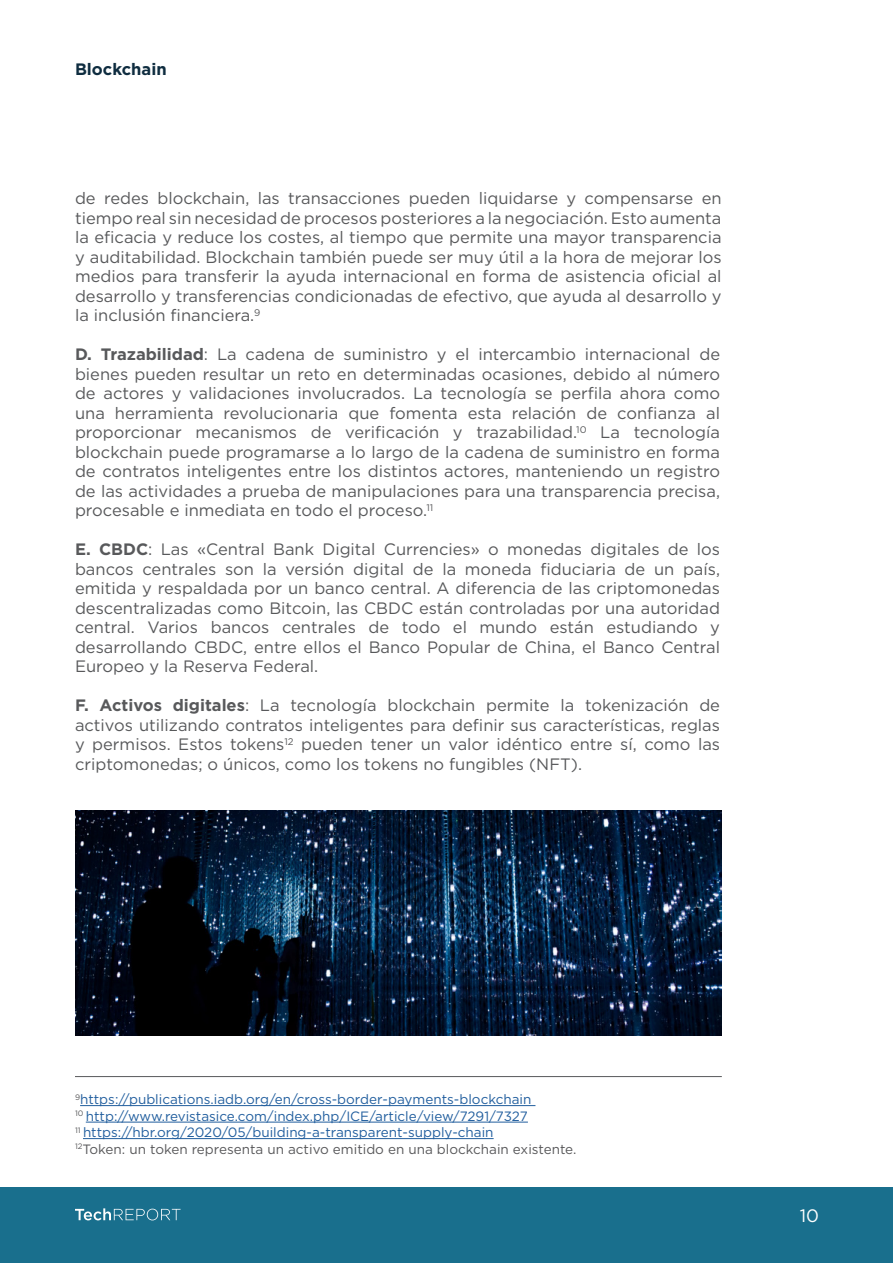
<style>
.page{position:relative;width:893px;height:1263px;background:#fff}
.page>*{position:absolute;margin:0;border:0;box-sizing:border-box;transform-origin:0 0}
.t1{font:18px "Gotham";color:#fff}
.t2{font:16.5px/19.5px "Gotham";color:#58595b;text-align:justify}
.t3{font:700 16.5px "Gotham";color:#0f2d40}
.t4{font:13.5px/16.5px "Gotham";color:#215e9e}
.s1{font-weight:700}
.s2{color:#58585a}
</style>
<div class="page">
<div style="left:0;top:1187px;width:893px;height:76px;background:#196f8d"></div>
<svg style="left:75px;top:1208px;width:106px;height:12px"></svg>
<hr style="left:80px;top:1105px;width:455px;height:1px;background:#215e9e">
<hr style="left:86px;top:1122px;width:442px;height:1px;background:#215e9e">
<hr style="left:83px;top:1138px;width:411px;height:1px;background:#215e9e">
<hr style="left:75px;top:1076px;width:647px;height:1px;background:#58595b">
<img style="left:75px;top:810px;width:647px;height:225px">
<p class="t3" style="left:75px;top:58px;width:93px">Blockchain</p>
<p class="t2" style="left:75px;top:188px;width:648px">de redes blockchain, las transacciones pueden liquidarse y compensarse en tiempo real sin necesidad de procesos posteriores a la negociación. Esto aumenta la eficacia y reduce los costes, al tiempo que permite una mayor transparencia y auditabilidad. Blockchain también puede ser muy útil a la hora de mejorar los medios para transferir la ayuda internacional en forma de asistencia oficial al desarrollo y transferencias condicionadas de efectivo, que ayuda al desarrollo y la inclusión financiera.<sup>9</sup></p>
<p class="t2" style="left:75px;top:344px;width:647px"><span class="s1">D. Trazabilidad</span>: La cadena de suministro y el intercambio internacional de bienes pueden resultar un reto en determinadas ocasiones, debido al número de actores y validaciones involucrados. La tecnología se perfila ahora como una herramienta revolucionaria que fomenta esta relación de confianza al proporcionar mecanismos de verificación y trazabilidad.<sup>10</sup> La tecnología blockchain puede programarse a lo largo de la cadena de suministro en forma de contratos inteligentes entre los distintos actores, manteniendo un registro de las actividades a prueba de manipulaciones para una transparencia precisa, procesable e inmediata en todo el proceso.<sup>11</sup></p>
<p class="t2" style="left:75px;top:539px;width:647px"><span class="s1">E. CBDC</span>: Las «Central Bank Digital Currencies» o monedas digitales de los bancos centrales son la versión digital de la moneda fiduciaria de un país, emitida y respaldada por un banco central. A diferencia de las criptomonedas descentralizadas como Bitcoin, las CBDC están controladas por una autoridad central. Varios bancos centrales de todo el mundo están estudiando y desarrollando CBDC, entre ellos el Banco Popular de China, el Banco Central Europeo y la Reserva Federal.</p>
<p class="t2" style="left:75px;top:695px;width:647px"><span class="s1">F. Activos digitales</span>: La tecnología blockchain permite la tokenización de activos utilizando contratos inteligentes para definir sus características, reglas y permisos. Estos tokens<sup>12</sup> pueden tener un valor idéntico entre sí, como las criptomonedas; o únicos, como los tokens no fungibles (NFT).</p>
<p class="t4" style="left:75px;top:1091px;width:503px"><sup>9</sup>https://publications.iadb.org/en/cross-border-payments-blockchain<br><sup>10</sup> http://www.revistasice.com/index.php/ICE/article/view/7291/7327<br><sup>11</sup> https://hbr.org/2020/05/building-a-transparent-supply-chain<br><sup>12</sup><span class="s2">Token: un token representa un activo emitido en una blockchain existente.</span></p>
<p class="t1" style="left:800px;top:1204px;width:21px">10</p>
</div>
